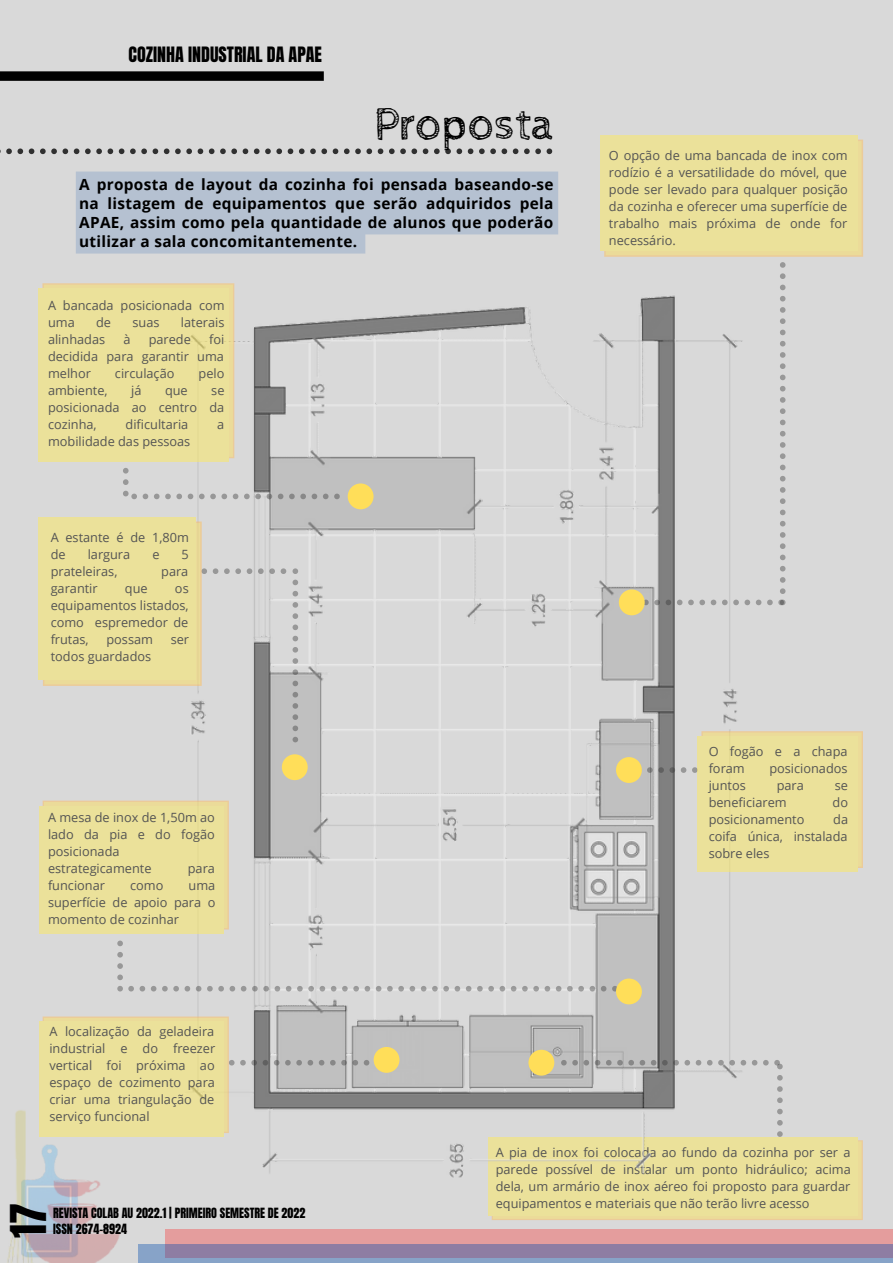
<style>
.page{position:relative;width:893px;height:1264px;background:#fff}
.page>*{position:absolute;margin:0;border:0;box-sizing:border-box;transform-origin:0 0}
.t1{font:46.5px "Cabin Sketch";letter-spacing:-.02em;color:#000}
.t2{font:42px "Anton";color:#000}
.t3{font:18px "Anton";color:#000}
.t4{font:700 15.45px/19px "Open Sans";letter-spacing:.02em;color:#000;text-align:justify}
.t5{font:12.75px/17px "Open Sans";color:#545454;text-align:justify}
.t6{font:12px "Anton";color:#000}
</style>
<div class="page">
<div style="left:0;top:0;width:892px;height:1262px;background:#d9d9d9"></div>
<img style="left:144px;top:253px;width:641px;height:938px">
<div style="left:165px;top:1229px;width:727px;height:28px;background:#e49d9d"></div>
<img style="left:7px;top:1056px;width:407px;height:206px">
<img style="left:10px;top:1144px;width:128px;height:118px">
<svg style="left:138px;top:1244px;width:754px;height:18px;background:#8c86ac"></svg>
<svg style="left:491px;top:1059px;width:371px;height:161px"></svg>
<svg style="left:117px;top:940px;width:512px;height:51px"></svg>
<svg style="left:604px;top:140px;width:259px;height:465px"></svg>
<div style="left:600px;top:135px;width:257px;height:116px;background:#ebe19a"></div>
<svg style="left:635px;top:731px;width:227px;height:137px"></svg>
<div style="left:697px;top:736px;width:160px;height:135px;background:#ebe19a"></div>
<div style="left:618px;top:589px;width:26px;height:26px;background:#ffde59;border-radius:50%"></div>
<svg style="left:76px;top:171px;width:482px;height:82px;background:#b8c3d1"></svg>
<div style="left:616px;top:757px;width:25px;height:26px;background:#ffde59;border-radius:50%"></div>
<div style="left:616px;top:978px;width:25px;height:26px;background:#ffde59;border-radius:50%"></div>
<div style="left:373px;top:1046px;width:26px;height:26px;background:#ffde59;border-radius:50%"></div>
<div style="left:282px;top:754px;width:26px;height:26px;background:#ffde59;border-radius:50%"></div>
<div style="left:347px;top:483px;width:26px;height:26px;background:#ffde59;border-radius:50%"></div>
<svg style="left:292px;top:568px;width:6px;height:174px"></svg>
<svg style="left:43px;top:1016px;width:337px;height:117px"></svg>
<div style="left:39px;top:1021px;width:185px;height:115px;background:#ebe19a"></div>
<svg style="left:43px;top:800px;width:186px;height:129px;background:#e9d69e"></svg>
<div style="left:39px;top:805px;width:185px;height:128px;background:#ebe19a"></div>
<svg style="left:43px;top:521px;width:243px;height:165px"></svg>
<div style="left:39px;top:517px;width:157px;height:163px;background:#ebe19a"></div>
<svg style="left:42px;top:283px;width:192px;height:175px;background:#ead69a"></svg>
<div style="left:39px;top:288px;width:190px;height:174px;background:#ebe19a"></div>
<svg style="left:0;top:71px;width:324px;height:10px;background:#0b0b0b"></svg>
<div style="left:528px;top:1049px;width:26px;height:26px;background:#ffde59;border-radius:50%"></div>
<svg style="left:123px;top:468px;width:217px;height:31px"></svg>
<svg style="left:0;top:148px;width:552px;height:6px"></svg>
<h3 class="t3" style="left:129px;top:41px;width:195px">COZINHA INDUSTRIAL DA APAE</h3>
<h1 class="t1" style="left:373px;top:99px;width:182px">Proposta</h1>
<p class="t4" style="left:79px;top:174px;width:476px">A proposta de layout da cozinha foi pensada baseando-se na listagem de equipamentos que serão adquiridos pela APAE, assim como pela quantidade de alunos que poderão utilizar a sala concomitantemente.</p>
<p class="t5" style="left:48px;top:296px;width:178px">A bancada posicionada com uma</p>
<p class="t5" style="left:96px;top:313px;width:16px">de</p>
<p class="t5" style="left:132px;top:313px;width:29px">suas</p>
<p class="t5" style="left:181px;top:313px;width:45px">laterais</p>
<p class="t5" style="left:48px;top:330px;width:59px">alinhadas</p>
<p class="t5" style="left:123px;top:330px;width:9px">à</p>
<p class="t5" style="left:149px;top:330px;width:44px">parede</p>
<p class="t5" style="left:48px;top:330px;width:178px;text-indent:161px">foi decidida para garantir uma melhor</p>
<p class="t5" style="left:115px;top:364px;width:61px">circulação</p>
<p class="t5" style="left:198px;top:364px;width:27px">pelo</p>
<p class="t5" style="left:48px;top:381px;width:61px">ambiente,</p>
<p class="t5" style="left:131px;top:381px;width:12px">já</p>
<p class="t5" style="left:165px;top:381px;width:24px">que</p>
<p class="t5" style="left:48px;top:381px;width:178px;text-indent:163px">se posicionada ao centro da cozinha,</p>
<p class="t5" style="left:126px;top:415px;width:64px">dificultaria</p>
<p class="t5" style="left:217px;top:415px;width:9px">a</p>
<p class="t5" style="left:48px;top:432px;width:144px">mobilidade das pessoas</p>
<p class="t5" style="left:51px;top:529px;width:140px">A estante é de 1,80m de</p>
<p class="t5" style="left:88px;top:546px;width:44px">largura</p>
<p class="t5" style="left:152px;top:546px;width:9px">e</p>
<p class="t5" style="left:182px;top:546px;width:9px">5</p>
<p class="t5" style="left:51px;top:562px;width:68px">prateleiras,</p>
<p class="t5" style="left:161px;top:562px;width:29px">para</p>
<p class="t5" style="left:51px;top:579px;width:49px">garantir</p>
<p class="t5" style="left:125px;top:579px;width:24px">que</p>
<p class="t5" style="left:51px;top:579px;width:140px;text-indent:124px">os equipamentos listados, como espremedor de frutas,</p>
<p class="t5" style="left:106px;top:630px;width:48px">possam</p>
<p class="t5" style="left:171px;top:630px;width:20px">ser</p>
<p class="t5" style="left:51px;top:647px;width:102px">todos guardados</p>
<p class="t5" style="left:48px;top:808px;width:168px;text-align:left">A mesa de inox de 1,50m ao lado da pia e do fogão posicionada estrategicamente</p>
<p class="t5" style="left:188px;top:859px;width:29px">para</p>
<p class="t5" style="left:48px;top:876px;width:58px">funcionar</p>
<p class="t5" style="left:130px;top:876px;width:35px">como</p>
<p class="t5" style="left:48px;top:876px;width:169px;text-indent:140px">uma superfície de apoio para o momento de cozinhar</p>
<p class="t5" style="left:49px;top:1022px;width:167px">A localização da geladeira industrial e do freezer vertical foi próxima ao espaço de cozimento para criar uma triangulação de serviço funcional</p>
<p class="t5" style="left:609px;top:146px;width:240px">O opção de uma bancada de inox com rodízio é a versatilidade do móvel, que pode ser levado para qualquer posição da cozinha e oferecer uma superfície de trabalho mais próxima de onde for necessário.</p>
<p class="t5" style="left:708px;top:742px;width:140px">O fogão e a chapa foram</p>
<p class="t5" style="left:769px;top:759px;width:80px">posicionados</p>
<p class="t5" style="left:708px;top:776px;width:39px">juntos</p>
<p class="t5" style="left:776px;top:776px;width:29px">para</p>
<p class="t5" style="left:834px;top:776px;width:15px">se</p>
<p class="t5" style="left:708px;top:793px;width:79px">beneficiarem</p>
<p class="t5" style="left:832px;top:793px;width:17px">do</p>
<p class="t5" style="left:708px;top:810px;width:97px">posicionamento</p>
<p class="t5" style="left:708px;top:810px;width:141px;text-indent:124px">da coifa única, instalada sobre eles</p>
<h2 class="t2" style="left:-2px;top:1237px;width:36px;rotate:-90deg">17</h2>
<p class="t6" style="left:53px;top:1203px;width:253px">REVISTA COLAB AU 2022.1 | PRIMEIRO SEMESTRE DE 2022</p>
<p class="t6" style="left:53px;top:1219px;width:75px">ISSN 2674-8924</p>
<p class="t5" style="left:495px;top:1143px;width:356px">A pia de inox foi colocada ao fundo da cozinha por ser a parede possível de instalar um ponto hidráulico; acima dela, um armário de inox aéreo foi proposto para guardar equipamentos e materiais que não terão livre acesso</p>
</div>
